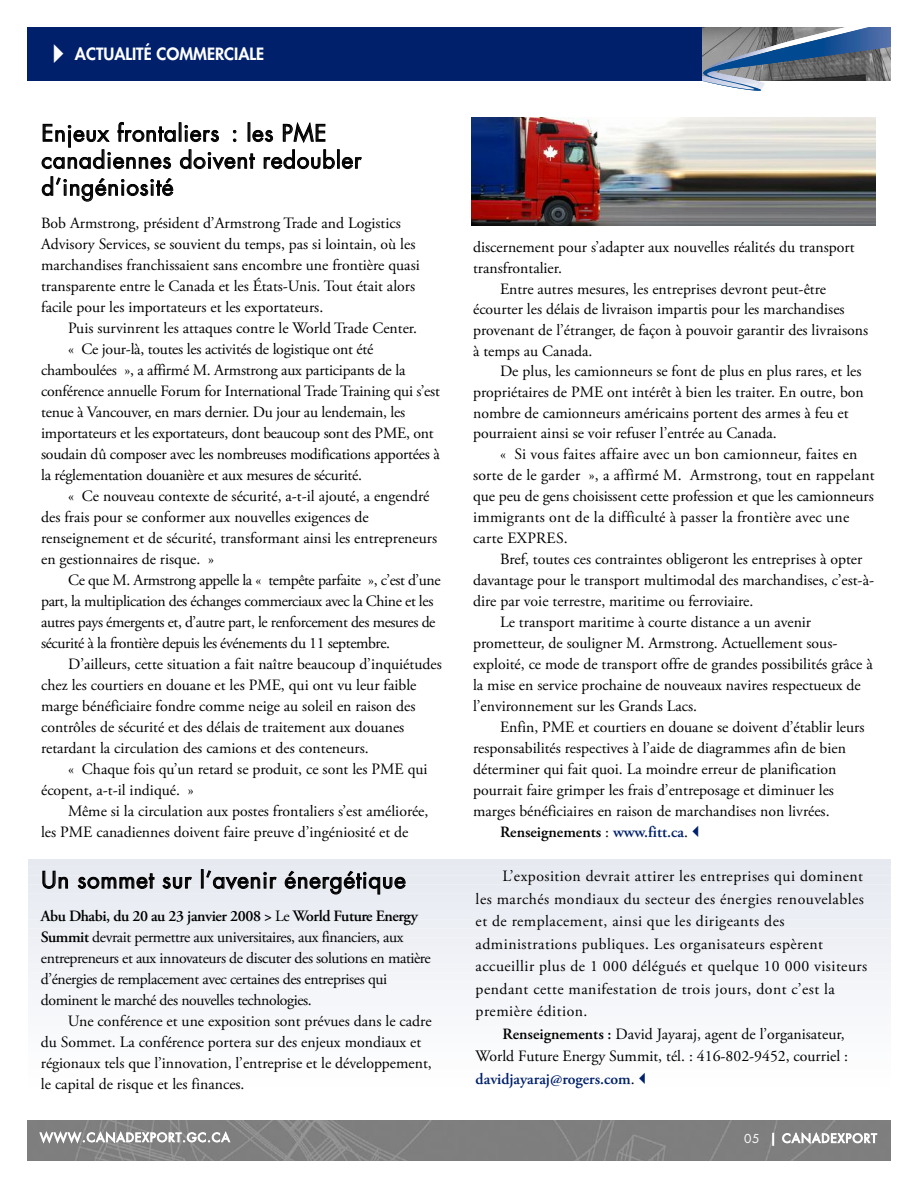
<style>
.page{position:relative;width:918px;height:1188px;background:#fff}
.page>*{position:absolute;margin:0;border:0;box-sizing:border-box;transform-origin:0 0}
.t1{font:22.5px/27px "Futura LT";letter-spacing:.03em;color:#000}
.t2{font:800 16.5px "Futura LT";color:#fff}
.t3{font:15.75px/21px "Adobe Garamond Pro";color:#000}
.t4{font:15.75px/21px "Adobe Garamond Pro";letter-spacing:-.025em;color:#000}
.t5{font:15.75px/22.5px "Adobe Garamond Pro";letter-spacing:.03em;color:#000}
.t6{font:600 15.75px "Adobe Garamond Pro";color:#000}
.t7{font:12px "Futura LT";letter-spacing:.08em;color:#fff}
.s1{font-weight:600}
.s2{font-weight:400}
.s3{color:#00206b}
.s4{font-weight:600;color:#00206b}
</style>
<div class="page">
<div style="left:27px;top:27px;width:864px;height:54px;background:#00206b"></div>
<img style="left:28px;top:1120px;width:863px;height:41px">
<svg style="left:702px;top:27px;width:189px;height:64px;background:#7c8a9b"></svg>
<div style="left:28px;top:859px;width:863px;height:12px;background:#e6e9f0"></div>
<div style="left:28px;top:863px;width:863px;height:17px;background:#e7eaf1"></div>
<div style="left:28px;top:880px;width:863px;height:17px;background:#e9ebf2"></div>
<div style="left:28px;top:889px;width:863px;height:17px;background:#e9ecf3"></div>
<div style="left:28px;top:898px;width:863px;height:17px;background:#eaedf3"></div>
<div style="left:28px;top:907px;width:863px;height:17px;background:#ebeef4"></div>
<div style="left:28px;top:924px;width:863px;height:17px;background:#edeff5"></div>
<div style="left:28px;top:933px;width:863px;height:17px;background:#eef0f5"></div>
<div style="left:28px;top:942px;width:863px;height:17px;background:#eff1f6"></div>
<div style="left:28px;top:951px;width:863px;height:17px;background:#f0f2f7"></div>
<div style="left:28px;top:968px;width:863px;height:17px;background:#f2f4f8"></div>
<div style="left:28px;top:977px;width:863px;height:17px;background:#f3f5f8"></div>
<div style="left:28px;top:986px;width:863px;height:17px;background:#f4f6f9"></div>
<div style="left:28px;top:995px;width:863px;height:17px;background:#f5f6f9"></div>
<div style="left:28px;top:1012px;width:863px;height:17px;background:#f7f8fa"></div>
<div style="left:28px;top:1021px;width:863px;height:17px;background:#f8f9fb"></div>
<div style="left:28px;top:1030px;width:863px;height:17px;background:#f9fafc"></div>
<div style="left:28px;top:1039px;width:863px;height:17px;background:#fafbfc"></div>
<div style="left:28px;top:1048px;width:863px;height:17px;background:#fbfcfd"></div>
<img style="left:471px;top:118px;width:405px;height:108px">
<p class="t2" style="left:43px;top:48px;width:223px">✔ACTUALITÉ COMMERCIALE</p>
<h1 class="t1" style="left:41px;top:121px;width:322px">Enjeux frontaliers : les PME canadiennes doivent redoubler d’ingéniosité</h1>
<p class="t3" style="left:41px;top:214px;width:380px">Bob Armstrong, président d’Armstrong Trade and Logistics Advisory Services, se souvient du temps, pas si lointain, où les marchandises franchissaient sans encombre une frontière quasi transparente entre le Canada et les États-Unis. Tout était alors facile pour les importateurs et les exportateurs.</p>
<p class="t3" style="left:68px;top:319px;width:351px">Puis survinrent les attaques contre le World Trade Center.</p>
<p class="t3" style="left:68px;top:340px;width:307px">« Ce jour-là, toutes les activités de logistique ont été</p>
<p class="t3" style="left:41px;top:361px;width:366px">chamboulées », a affirmé M. Armstrong aux participants de la</p>
<p class="t3" style="left:41px;top:382px;width:400px">conférence annuelle Forum for International Trade Training qui s’est</p>
<p class="t3" style="left:41px;top:403px;width:366px">tenue à Vancouver, en mars dernier. Du jour au lendemain, les</p>
<p class="t3" style="left:41px;top:424px;width:394px">importateurs et les exportateurs, dont beaucoup sont des PME, ont</p>
<p class="t3" style="left:41px;top:445px;width:400px">soudain dû composer avec les nombreuses modifications apportées à</p>
<p class="t3" style="left:41px;top:466px;width:323px">la réglementation douanière et aux mesures de sécurité.</p>
<p class="t3" style="left:68px;top:487px;width:363px">« Ce nouveau contexte de sécurité, a-t-il ajouté, a engendré</p>
<p class="t3" style="left:41px;top:508px;width:329px">des frais pour se conformer aux nouvelles exigences de</p>
<p class="t3" style="left:41px;top:529px;width:398px">renseignement et de sécurité, transformant ainsi les entrepreneurs</p>
<p class="t3" style="left:41px;top:550px;width:175px">en gestionnaires de risque. »</p>
<p class="t4" style="left:68px;top:571px;width:374px">Ce que M. Armstrong appelle la « tempête parfaite », c’est d’une</p>
<p class="t4" style="left:41px;top:592px;width:394px">part, la multiplication des échanges commerciaux avec la Chine et les</p>
<p class="t4" style="left:41px;top:613px;width:396px">autres pays émergents et, d’autre part, le renforcement des mesures de</p>
<p class="t4" style="left:41px;top:634px;width:351px">sécurité à la frontière depuis les événements du 11 septembre.</p>
<p class="t3" style="left:68px;top:655px;width:375px">D’ailleurs, cette situation a fait naître beaucoup d’inquiétudes</p>
<p class="t3" style="left:41px;top:676px;width:377px">chez les courtiers en douane et les PME, qui ont vu leur faible</p>
<p class="t3" style="left:41px;top:697px;width:376px">marge bénéficiaire fondre comme neige au soleil en raison des</p>
<p class="t3" style="left:41px;top:718px;width:365px">contrôles de sécurité et des délais de traitement aux douanes</p>
<p class="t3" style="left:41px;top:739px;width:329px">retardant la circulation des camions et des conteneurs.</p>
<p class="t3" style="left:68px;top:760px;width:361px">« Chaque fois qu’un retard se produit, ce sont les PME qui</p>
<p class="t3" style="left:41px;top:781px;width:154px">écopent, a-t-il indiqué. »</p>
<p class="t3" style="left:68px;top:802px;width:362px">Même si la circulation aux postes frontaliers s’est améliorée,</p>
<p class="t3" style="left:41px;top:823px;width:369px">les PME canadiennes doivent faire preuve d’ingéniosité et de</p>
<h1 class="t1" style="left:41px;top:868px;width:366px">Un sommet sur l’avenir énergétique</h1>
<p class="t4" style="left:41px;top:907px;width:391px"><span class="s1">Abu Dhabi, du 20 au 23 janvier 2008 &gt;</span> Le <span class="s1">World Future Energy Summit</span> devrait permettre aux universitaires, aux financiers, aux entrepreneurs et aux innovateurs de discuter des solutions en matière d’énergies de remplacement avec certaines des entreprises qui dominent le marché des nouvelles technologies.</p>
<p class="t3" style="left:41px;top:1012px;width:392px;text-indent:27px">Une conférence et une exposition sont prévues dans le cadre du Sommet. La conférence portera sur des enjeux mondiaux et régionaux tels que l’innovation, l’entreprise et le développement, le capital de risque et les finances.</p>
<p class="t3" style="left:473px;top:238px;width:383px">discernement pour s’adapter aux nouvelles réalités du transport</p>
<p class="t3" style="left:473px;top:259px;width:91px">transfrontalier.</p>
<p class="t3" style="left:500px;top:280px;width:327px">Entre autres mesures, les entreprises devront peut-être</p>
<p class="t3" style="left:473px;top:300px;width:373px">écourter les délais de livraison impartis pour les marchandises</p>
<p class="t3" style="left:473px;top:321px;width:397px">provenant de l’étranger, de façon à pouvoir garantir des livraisons</p>
<p class="t3" style="left:473px;top:342px;width:121px">à temps au Canada.</p>
<p class="t3" style="left:500px;top:362px;width:363px">De plus, les camionneurs se font de plus en plus rares, et les</p>
<p class="t3" style="left:473px;top:383px;width:392px">propriétaires de PME ont intérêt à bien les traiter. En outre, bon</p>
<p class="t3" style="left:473px;top:403px;width:377px">nombre de camionneurs américains portent des armes à feu et</p>
<p class="t3" style="left:473px;top:424px;width:305px">pourraient ainsi se voir refuser l’entrée au Canada.</p>
<p class="t3" style="left:500px;top:445px;width:359px">« Si vous faites affaire avec un bon camionneur, faites en</p>
<p class="t3" style="left:473px;top:466px;width:403px">sorte de le garder », a affirmé M. Armstrong, tout en rappelant</p>
<p class="t3" style="left:473px;top:487px;width:402px">que peu de gens choisissent cette profession et que les camionneurs</p>
<p class="t3" style="left:473px;top:508px;width:378px">immigrants ont de la difficulté à passer la frontière avec une</p>
<p class="t3" style="left:473px;top:529px;width:96px">carte EXPRES.</p>
<p class="t3" style="left:500px;top:550px;width:364px">Bref, toutes ces contraintes obligeront les entreprises à opter</p>
<p class="t3" style="left:473px;top:571px;width:402px">davantage pour le transport multimodal des marchandises, c’est-à-</p>
<p class="t3" style="left:473px;top:592px;width:282px">dire par voie terrestre, maritime ou ferroviaire.</p>
<p class="t3" style="left:500px;top:613px;width:313px">Le transport maritime à courte distance a un avenir</p>
<p class="t3" style="left:473px;top:634px;width:366px">prometteur, de souligner M. Armstrong. Actuellement sous-</p>
<p class="t3" style="left:473px;top:655px;width:401px">exploité, ce mode de transport offre de grandes possibilités grâce à</p>
<p class="t3" style="left:473px;top:676px;width:389px">la mise en service prochaine de nouveaux navires respectueux de</p>
<p class="t3" style="left:473px;top:697px;width:226px">l’environnement sur les Grands Lacs.</p>
<p class="t3" style="left:500px;top:718px;width:366px">Enfin, PME et courtiers en douane se doivent d’établir leurs</p>
<p class="t3" style="left:473px;top:739px;width:374px">responsabilités respectives à l’aide de diagrammes afin de bien</p>
<p class="t3" style="left:473px;top:760px;width:365px">déterminer qui fait quoi. La moindre erreur de planification</p>
<p class="t3" style="left:473px;top:781px;width:362px">pourrait faire grimper les frais d’entreposage et diminuer les</p>
<p class="t3" style="left:473px;top:802px;width:358px">marges bénéficiaires en raison de marchandises non livrées.</p>
<p class="t6" style="left:500px;top:826px;width:208px">Renseignements <span class="s2">:</span> <span class="s3">www.fitt.ca</span><span class="s2">.</span><span class="s3">✓</span></p>
<p class="t5" style="left:476px;top:866px;width:393px;text-indent:27px">L’exposition devrait attirer les entreprises qui dominent les marchés mondiaux du secteur des énergies renouvelables et de remplacement, ainsi que les dirigeants des administrations publiques. Les organisateurs espèrent accueillir plus de 1 000 délégués et quelque 10 000 visiteurs pendant cette manifestation de trois jours, dont c’est la première édition.</p>
<p class="t3" style="left:476px;top:1024px;width:374px;line-height:22.5px;text-indent:27px"><span class="s1">Renseignements :</span> David Jayaraj, agent de l’organisateur,<br>World Future Energy Summit, tél. : 416-802-9452, courriel : <span class="s4">davidjayaraj@rogers.com</span>.<span class="s3">✓</span></p>
<p class="t7" style="left:40px;top:1132px;width:191px">WWW.CANADEXPORT.GC.CA</p>
<p class="t7" style="left:744px;top:1133px;width:134px">05 | CANADEXPORT</p>
</div>
